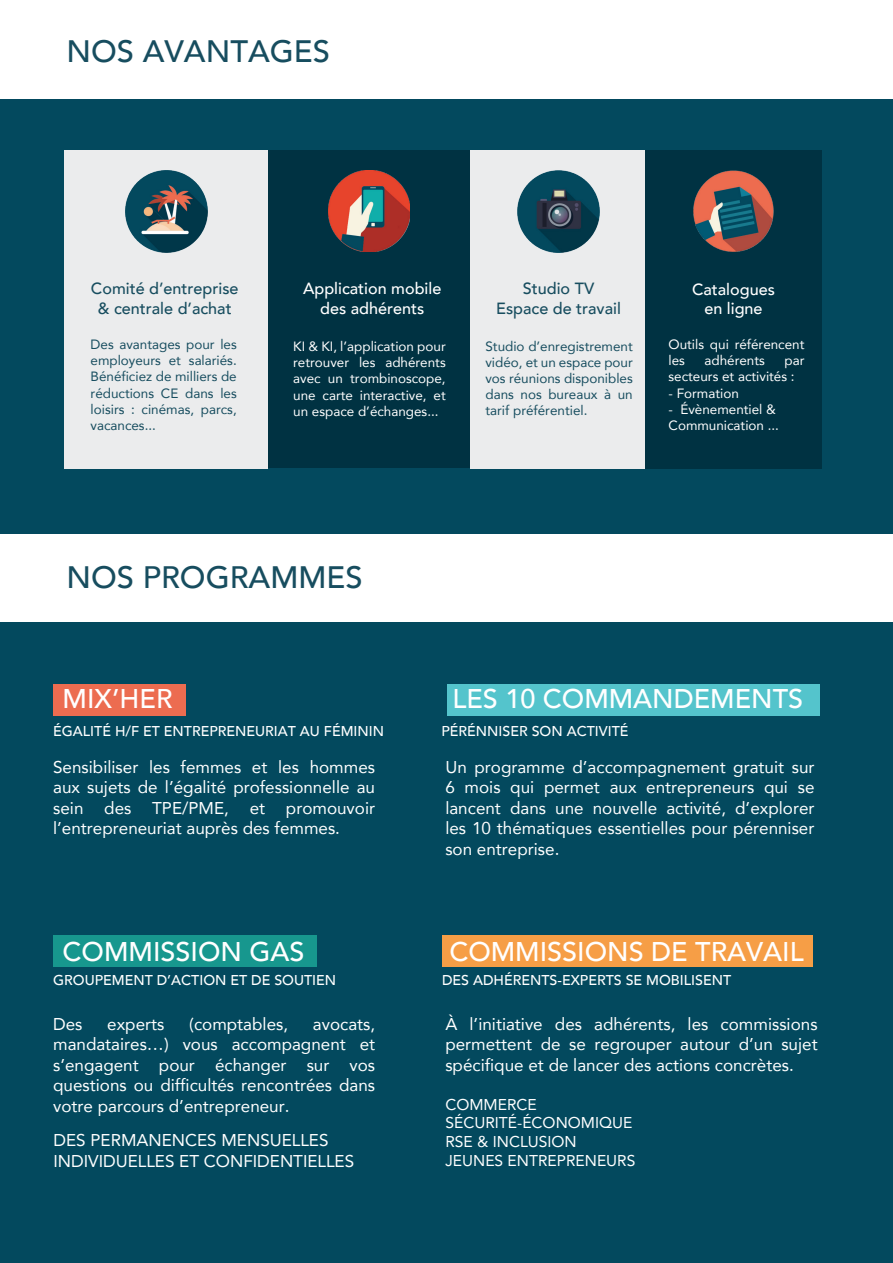
<style>
.page{position:relative;width:893px;height:1263px;background:#fff}
.page>*{position:absolute;margin:0;border:0;box-sizing:border-box;transform-origin:0 0}
.t1{font:500 30.9px "Avenir";color:#174d5f}
.t2{font:500 27px "Avenir";color:#fff}
.t3{font:17.1px/20.4px "Avenir";color:#fff;text-align:justify}
.t4{font:500 16.2px/19.5px "Avenir";color:#174d5f;text-align:center}
.t5{font:500 16.2px/19.5px "Avenir";color:#fff;text-align:center}
.t6{font:15.6px/18.8px "Avenir";color:#fff}
.t7{font:500 14.25px "Avenir";color:#fff}
.t8{font:13.5px/16.2px "Avenir";color:#174d5f;text-align:justify}
.t9{font:13.5px/16.2px "Avenir";color:#fff}
</style>
<div class="page">
<div style="left:0;top:99px;width:893px;height:1164px;background:#03495e"></div>
<div style="left:447px;top:684px;width:373px;height:32px;background:#54c4cc"></div>
<div style="left:53px;top:684px;width:133px;height:32px;background:#ec6c50"></div>
<div style="left:53px;top:935px;width:263px;height:32px;background:#17978e"></div>
<div style="left:442px;top:935px;width:371px;height:32px;background:#f69e46"></div>
<div style="left:64px;top:150px;width:204px;height:319px;background:#ebeced"></div>
<div style="left:268px;top:150px;width:202px;height:318px;background:#003242"></div>
<div style="left:470px;top:150px;width:176px;height:319px;background:#ebeced"></div>
<div style="left:645px;top:150px;width:177px;height:319px;background:#003242"></div>
<img style="left:126px;top:171px;width:81px;height:81px">
<img style="left:329px;top:171px;width:80px;height:80px">
<img style="left:518px;top:170px;width:81px;height:82px">
<img style="left:693px;top:171px;width:81px;height:80px">
<div style="left:0;top:534px;width:893px;height:88px;background:#fff"></div>
<h1 class="t1" style="left:67px;top:25px;width:265px">NOS AVANTAGES</h1>
<p class="t4" style="left:91px;top:278px;width:149px">Comité d’entreprise &amp; centrale d’achat</p>
<p class="t4" style="left:496px;top:278px;width:126px">Studio TV<br>Espace de travail</p>
<p class="t5" style="left:692px;top:278px;width:84px">Catalogues en ligne</p>
<p class="t8" style="left:485px;top:337px;width:149px">Studio d’enregistrement vidéo, et un espace pour vos réunions disponibles dans nos bureaux à un tarif préférentiel.</p>
<p class="t5" style="left:303px;top:278px;width:140px">Application mobile des adhérents</p>
<p class="t8" style="left:91px;top:336px;width:148px">Des avantages pour les employeurs et salariés.<br>Bénéficiez de milliers de réductions CE dans les loisirs : cinémas, parcs, vacances...</p>
<p class="t9" style="left:293px;top:338px;width:154px;text-align:justify">KI &amp; KI, l’application pour retrouver les adhérents avec un trombinoscope, une carte interactive, et un espace d’échanges...</p>
<p class="t9" style="left:668px;top:336px;width:137px">Outils qui référencent les</p>
<p class="t9" style="left:705px;top:352px;width:62px">adhérents</p>
<p class="t9" style="left:668px;top:352px;width:137px;text-indent:116px">par secteurs et activités :</p>
<p class="t9" style="left:668px;top:384px;width:72px">- Formation</p>
<p class="t9" style="left:668px;top:400px;width:112px">- Évènementiel &amp;<br>Communication ...</p>
<h1 class="t1" style="left:67px;top:550px;width:297px">NOS PROGRAMMES</h1>
<h2 class="t2" style="left:63px;top:676px;width:111px">MIX’HER</h2>
<h2 class="t2" style="left:452px;top:676px;width:352px">LES 10 COMMANDEMENTS</h2>
<p class="t7" style="left:53px;top:719px;width:332px">ÉGALITÉ H/F ET ENTREPRENEURIAT AU FÉMININ</p>
<p class="t7" style="left:441px;top:719px;width:189px">PÉRÉNNISER SON ACTIVITÉ</p>
<p class="t3" style="left:53px;top:756px;width:323px">Sensibiliser les femmes et les hommes aux sujets de l’égalité professionnelle au sein des TPE/PME, et promouvoir l’entrepreneuriat auprès des femmes.</p>
<h2 class="t2" style="left:63px;top:928px;width:243px">COMMISSION GAS</h2>
<p class="t3" style="left:445px;top:756px;width:371px">Un programme d’accompagnement gratuit sur 6 mois qui permet aux entrepreneurs qui se lancent dans une nouvelle activité, d’explorer les 10 thématiques essentielles pour pérenniser son entreprise.</p>
<h2 class="t2" style="left:449px;top:928px;width:356px">COMMISSIONS DE TRAVAIL</h2>
<p class="t7" style="left:53px;top:967px;width:285px">GROUPEMENT D’ACTION ET DE SOUTIEN</p>
<p class="t7" style="left:442px;top:967px;width:291px">DES ADHÉRENTS-EXPERTS SE MOBILISENT</p>
<p class="t3" style="left:53px;top:1013px;width:31px">Des</p>
<p class="t3" style="left:107px;top:1013px;width:59px">experts</p>
<p class="t3" style="left:189px;top:1013px;width:100px">(comptables,</p>
<p class="t3" style="left:53px;top:1013px;width:324px;text-indent:260px">avocats, mandataires…) vous accompagnent et s’engagent pour échanger sur vos questions ou difficultés rencontrées dans votre parcours d’entrepreneur.</p>
<p class="t3" style="left:54px;top:1129px;width:302px">DES PERMANENCES MENSUELLES<br>INDIVIDUELLES ET CONFIDENTIELLES</p>
<p class="t3" style="left:445px;top:1013px;width:374px">À l’initiative des adhérents, les commissions permettent de se regrouper autour d’un sujet spécifique et de lancer des actions concrètes.</p>
<p class="t6" style="left:445px;top:1094px;width:192px">COMMERCE<br>SÉCURITÉ-ÉCONOMIQUE<br>RSE &amp; INCLUSION<br>JEUNES ENTREPRENEURS</p>
</div>
